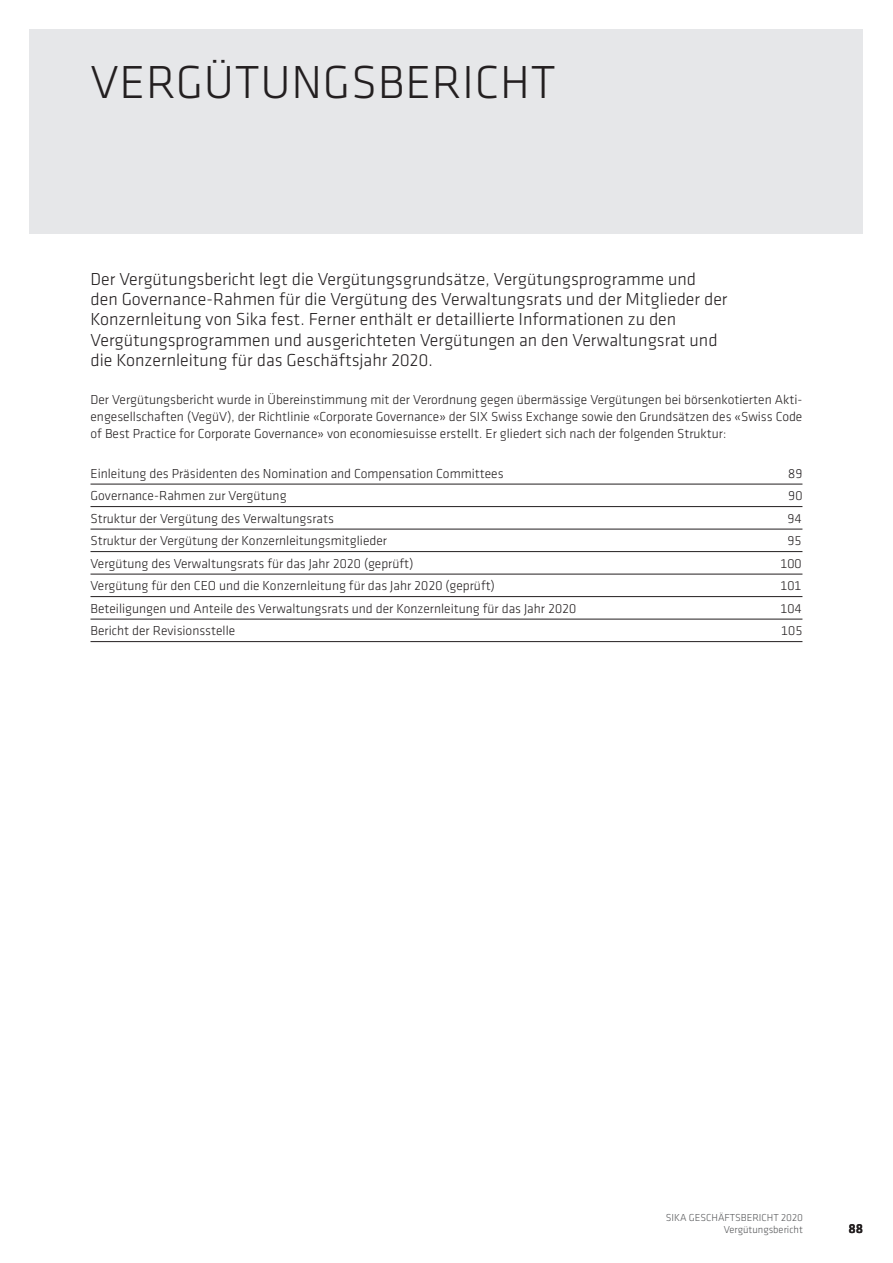
<style>
.page{position:relative;width:893px;height:1263px;background:#fff}
.page>*{position:absolute;margin:0;border:0;box-sizing:border-box;transform-origin:0 0}
.t1{font:300 48px "Klavika";letter-spacing:.015em;color:#231f20}
.t2{font:300 18px/20.2px "Klavika";color:#231f20}
.t3{font:300 13.5px/17px "Klavika";color:#231f20;text-align:justify}
.t4{font:500 13.5px "Klavika";color:#231f20}
.t5{font:300 10.5px/12.6px "Klavika";color:#57585a;text-align:right}
</style>
<div class="page">
<div style="left:30px;top:30px;width:833px;height:204px;background:#e6e7e9"></div>
<hr style="left:91px;top:484px;width:711px;height:1px;background:#231f20">
<hr style="left:91px;top:506px;width:711px;height:1px;background:#231f20">
<hr style="left:91px;top:529px;width:711px;height:1px;background:#231f20">
<hr style="left:91px;top:551px;width:711px;height:1px;background:#231f20">
<hr style="left:91px;top:574px;width:711px;height:1px;background:#231f20">
<hr style="left:91px;top:596px;width:711px;height:1px;background:#231f20">
<hr style="left:91px;top:619px;width:711px;height:1px;background:#231f20">
<hr style="left:91px;top:641px;width:711px;height:1px;background:#231f20">
<h1 class="t1" style="left:91px;top:53px;width:467px">VERGÜTUNGSBERICHT</h1>
<p class="t2" style="left:91px;top:269px;width:639px">Der Vergütungsbericht legt die Vergütungsgrundsätze, Vergütungsprogramme und den Governance-Rahmen für die Vergütung des Verwaltungsrats und der Mitglieder der Konzernleitung von Sika fest. Ferner enthält er detaillierte Informationen zu den Vergütungsprogrammen und ausgerichteten Vergütungen an den Verwaltungsrat und die Konzernleitung für das Geschäftsjahr 2020.</p>
<p class="t3" style="left:91px;top:391px;width:713px">Der Vergütungsbericht wurde in Übereinstimmung mit der Verordnung gegen übermässige Vergütungen bei börsenkotierten Akti&shy;engesellschaften (VegüV), der Richtlinie «Corporate Governance» der SIX Swiss Exchange sowie den Grundsätzen des «Swiss Code of Best Practice for Corporate Governance» von economiesuisse erstellt. Er gliedert sich nach der folgenden Struktur:</p>
<p class="t3" style="left:91px;top:464px;width:415px">Einleitung des Präsidenten des Nomination and Compensation Committees</p>
<p class="t3" style="left:788px;top:464px;width:16px">89</p>
<p class="t3" style="left:91px;top:487px;width:198px">Governance-Rahmen zur Vergütung</p>
<p class="t3" style="left:788px;top:487px;width:16px">90</p>
<p class="t3" style="left:91px;top:509px;width:245px">Struktur der Vergütung des Verwaltungsrats</p>
<p class="t3" style="left:787px;top:509px;width:16px">94</p>
<p class="t3" style="left:91px;top:532px;width:298px">Struktur der Vergütung der Konzernleitungsmitglieder</p>
<p class="t3" style="left:787px;top:532px;width:16px">95</p>
<p class="t3" style="left:91px;top:554px;width:324px">Vergütung des Verwaltungsrats für das Jahr 2020 (geprüft)</p>
<p class="t3" style="left:780px;top:554px;width:23px">100</p>
<p class="t3" style="left:91px;top:577px;width:406px">Vergütung für den CEO und die Konzernleitung für das Jahr 2020 (geprüft)</p>
<p class="t3" style="left:780px;top:577px;width:23px">101</p>
<p class="t3" style="left:91px;top:599px;width:487px">Beteiligungen und Anteile des Verwaltungsrats und der Konzernleitung für das Jahr 2020</p>
<p class="t3" style="left:780px;top:599px;width:23px">104</p>
<p class="t3" style="left:91px;top:622px;width:146px">Bericht der Revisionsstelle</p>
<p class="t3" style="left:781px;top:622px;width:23px">105</p>
<p class="t5" style="left:666px;top:1211px;width:139px">SIKA GESCHÄFTSBERICHT 2020<br>Vergütungsbericht</p>
<p class="t4" style="left:848px;top:1219px;width:16px">88</p>
</div>
